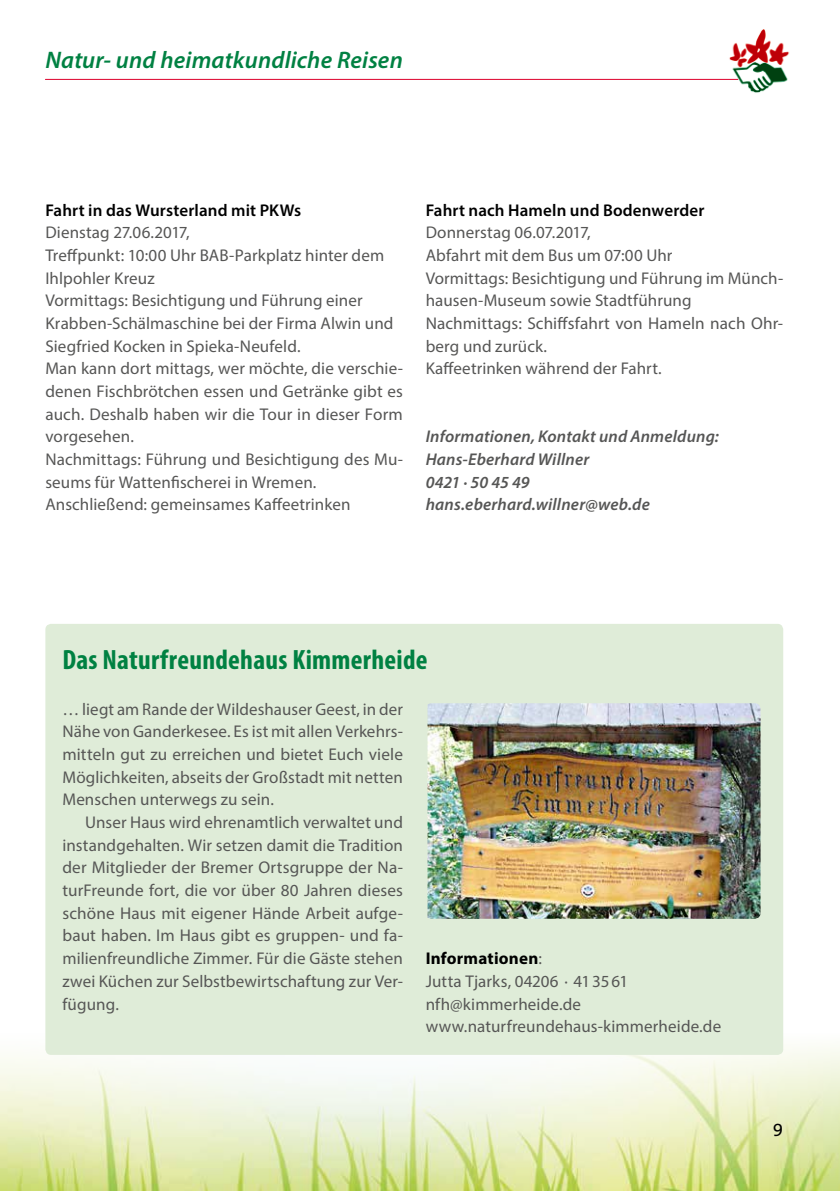
<style>
.page{position:relative;width:840px;height:1191px;background:#fff}
.page>*{position:absolute;margin:0;border:0;box-sizing:border-box;transform-origin:0 0}
.t1{font:700 condensed 28px "Myriad Pro";letter-spacing:.01em;color:#008142}
.t2{font:italic 600 24px "Myriad Pro";letter-spacing:.005em;color:#008142}
.t3{font:18px "The Sans Regular Caps";color:#000}
.t4{font:17px/22.6px "Myriad Pro";letter-spacing:.005em;color:#565655}
.t5{font:italic 600 17px/22.6px "Myriad Pro";letter-spacing:.01em;color:#565655}
.t6{font:600 17px "Myriad Pro";letter-spacing:.005em;color:#000}
.s1{font-weight:700;color:#000}
</style>
<div class="page">
<img style="left:0;top:1032px;width:839px;height:159px">
<hr style="left:45px;top:79px;width:692px;height:1px;background:#dd002c">
<img style="left:726px;top:30px;width:64px;height:63px">
<div style="left:45px;top:624px;width:737px;height:430px;background:#dfecd8;border-radius:6px"></div>
<img style="left:427px;top:703px;width:333px;height:215px">
<h2 class="t2" style="left:45px;top:45px;width:359px">Natur- und heimatkundliche Reisen</h2>
<p class="t6" style="left:45px;top:199px;width:257px">Fahrt in das Wursterland mit PKWs</p>
<p class="t4" style="left:45px;top:221px;width:359px">Dienstag 27.06.2017,<br>Treffpunkt: 10:00 Uhr BAB-Parkplatz hinter dem Ihlpohler Kreuz<br>Vormittags: Besichtigung und Führung einer Krabben-Schälmaschine bei der Firma Alwin und Siegfried Kocken in Spieka-Neufeld.<br>Man kann dort mittags, wer möchte, die verschie&shy;denen Fischbrötchen essen und Getränke gibt es auch. Deshalb haben wir die Tour in dieser Form vorgesehen.<br>Nachmittags: Führung und Besichtigung des Mu&shy;seums für Wattenfischerei in Wremen.<br>Anschließend: gemeinsames Kaffeetrinken</p>
<p class="t6" style="left:425px;top:199px;width:280px">Fahrt nach Hameln und Bodenwerder</p>
<p class="t4" style="left:425px;top:221px;width:359px">Donnerstag 06.07.2017,<br>Abfahrt mit dem Bus um 07:00 Uhr<br>Vormittags: Besichtigung und Führung im Münch&shy;hausen-Museum sowie Stadtführung Nachmittags: Schiffsfahrt von Hameln nach Ohr&shy;berg und zurück.<br>Kaffeetrinken während der Fahrt.</p>
<p class="t5" style="left:425px;top:425px;width:294px">Informationen, Kontakt und Anmeldung:<br>Hans-Eberhard Willner<br>0421 · 50 45 49 hans.eberhard.willner@web.de</p>
<h1 class="t1" style="left:62px;top:642px;width:366px">Das Naturfreundehaus Kimmerheide</h1>
<p class="t4" style="left:62px;top:697px;width:342px;text-align:justify">… liegt am Rande der Wildeshauser Geest, in der Nähe von Ganderkesee. Es ist mit allen Verkehrs&shy;mitteln gut zu erreichen und bietet Euch viele Möglichkeiten, abseits der Großstadt mit netten Menschen unterwegs zu sein.</p>
<p class="t4" style="left:62px;top:810px;width:342px;text-align:justify;text-indent:23px">Unser Haus wird ehrenamtlich verwaltet und instandgehalten. Wir setzen damit die Tradition der Mitglieder der Bremer Ortsgruppe der Na&shy;turFreunde fort, die vor über 80 Jahren dieses schöne Haus mit eigener Hände Arbeit aufge&shy;baut haben. Im Haus gibt es gruppen- und fa&shy;milienfreundliche Zimmer. Für die Gäste stehen zwei Küchen zur Selbstbewirtschaftung zur Ver&shy;fügung.</p>
<p class="t4" style="left:425px;top:947px;width:297px"><span class="s1">Informationen</span>:<br>Jutta Tjarks, 04206 · 413561 nfh@kimmerheide.de www.naturfreundehaus-kimmerheide.de</p>
<p class="t3" style="left:772px;top:1120px;width:12px">9</p>
</div>
